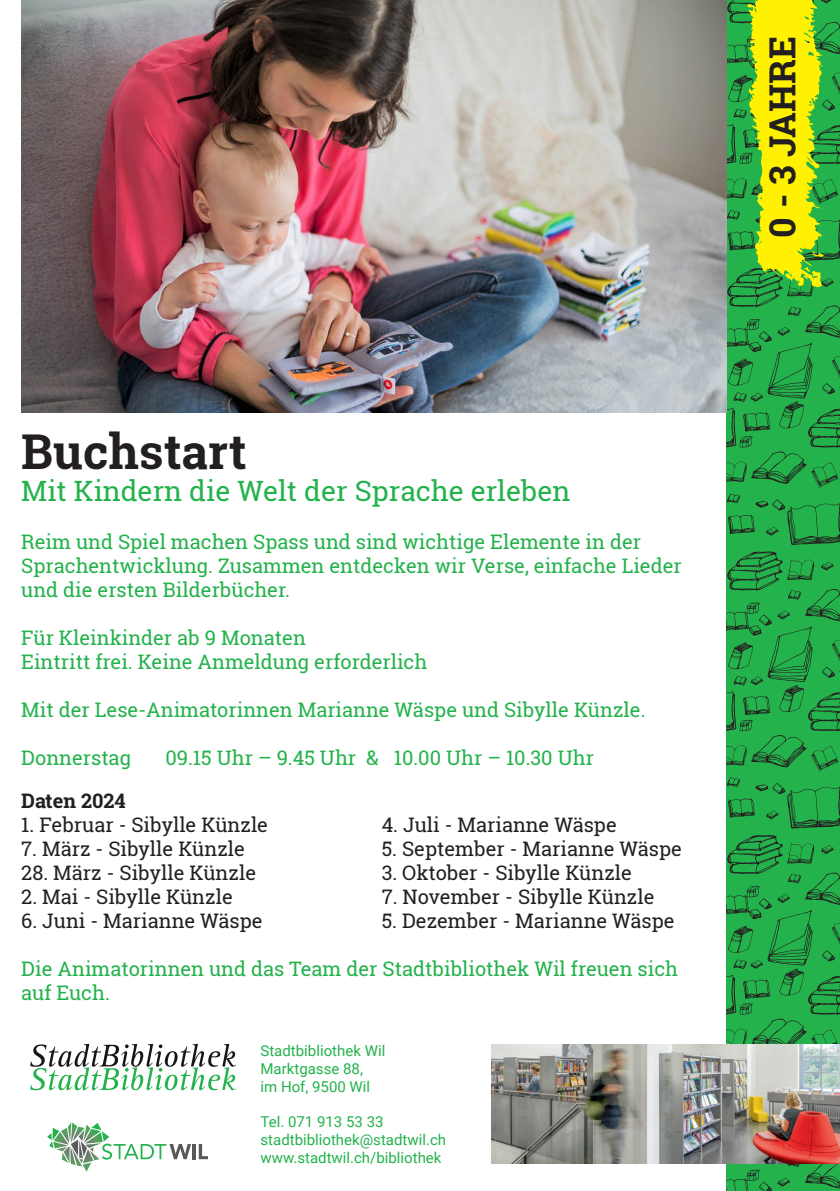
<style>
.page{position:relative;width:840px;height:1191px;background:#fff}
.page>*{position:absolute;margin:0;border:0;box-sizing:border-box;transform-origin:0 0}
.Titel{font:700 48px "Roboto Slab";color:#231f20}
.t1{font:700 36px "Roboto Slab";color:#231f20}
.Untertitel{font:28px "Roboto Slab";color:#23b24b}
.Untertitel-2{font:20px/24px "Roboto Slab";color:#23b24b}
.Untertitel-3{font:20px "Roboto Slab";color:#231f20}
.Untertitel-4{font:700 20px "Roboto Slab";color:#231f20}
.footer_dünn{font:15px/18px "Roboto";color:#23b24b}
</style>
<div class="page">
<svg style="left:726px;top:0;width:113px;height:1191px;background:#23a146"></svg>
<svg style="left:736px;top:0;width:87px;height:287px;background:#acd21a"></svg>
<svg style="left:30px;top:1043px;width:206px;height:47px"></svg>
<hr style="left:192px;top:1144px;width:4px;height:15px;background:#57585a">
<svg style="left:199px;top:1144px;width:8px;height:15px"></svg>
<svg style="left:47px;top:1122px;width:144px;height:49px"></svg>
<img style="left:491px;top:1044px;width:348px;height:119px">
<img style="left:21px;top:0;width:705px;height:412px">
<p class="Titel" style="left:21px;top:418px;width:227px">Buchstart</p>
<p class="Untertitel" style="left:21px;top:471px;width:550px">Mit Kindern die Welt der Sprache erleben</p>
<p class="Untertitel-2" style="left:21px;top:529px;width:661px">Reim und Spiel machen Spass und sind wichtige Elemente in der<br>Sprachentwicklung. Zusammen entdecken wir Verse, einfache Lieder und die ersten Bilderbücher.</p>
<p class="Untertitel-2" style="left:21px;top:625px;width:286px">Für Kleinkinder ab 9 Monaten</p>
<p class="Untertitel-2" style="left:21px;top:649px;width:407px">Eintritt frei. Keine Anmeldung erforderlich</p>
<p class="Untertitel-2" style="left:21px;top:697px;width:625px">Mit der Lese-Animatorinnen Marianne Wäspe und Sibylle Künzle.</p>
<p class="Untertitel-2" style="left:21px;top:745px;width:111px">Donnerstag</p>
<p class="Untertitel-2" style="left:165px;top:745px;width:430px">09.15 Uhr – 9.45 Uhr &amp; 10.00 Uhr – 10.30 Uhr</p>
<p class="Untertitel-4" style="left:21px;top:787px;width:106px">Daten 2024</p>
<p class="Untertitel-3" style="left:21px;top:811px;width:248px">1. Februar - Sibylle Künzle</p>
<p class="Untertitel-3" style="left:381px;top:811px;width:236px">4. Juli - Marianne Wäspe</p>
<p class="Untertitel-3" style="left:21px;top:835px;width:225px">7. März - Sibylle Künzle</p>
<p class="Untertitel-3" style="left:381px;top:835px;width:301px">5. September - Marianne Wäspe</p>
<p class="Untertitel-3" style="left:21px;top:859px;width:236px">28. März - Sibylle Künzle</p>
<p class="Untertitel-3" style="left:381px;top:859px;width:252px">3. Oktober - Sibylle Künzle</p>
<p class="Untertitel-3" style="left:21px;top:883px;width:213px">2. Mai - Sibylle Künzle</p>
<p class="Untertitel-3" style="left:381px;top:883px;width:274px">7. November - Sibylle Künzle</p>
<p class="Untertitel-3" style="left:21px;top:907px;width:243px">6. Juni - Marianne Wäspe</p>
<p class="Untertitel-3" style="left:381px;top:907px;width:294px">5. Dezember - Marianne Wäspe</p>
<p class="Untertitel-2" style="left:21px;top:957px;width:658px">Die Animatorinnen und das Team der Stadtbibliothek Wil freuen sich auf Euch.</p>
<p class="footer_dünn" style="left:260px;top:1041px;width:126px">Stadtbibliothek Wil<br>Marktgasse 88,<br>im Hof, 9500 Wil</p>
<p class="footer_dünn" style="left:260px;top:1112px;width:187px">Tel. 071 913 53 33 stadtbibliothek@stadtwil.ch www.stadtwil.ch/bibliothek</p>
<p class="t1" style="left:757px;top:238px;width:203px;rotate:-90deg">0 - 3 JAHRE</p>
</div>
